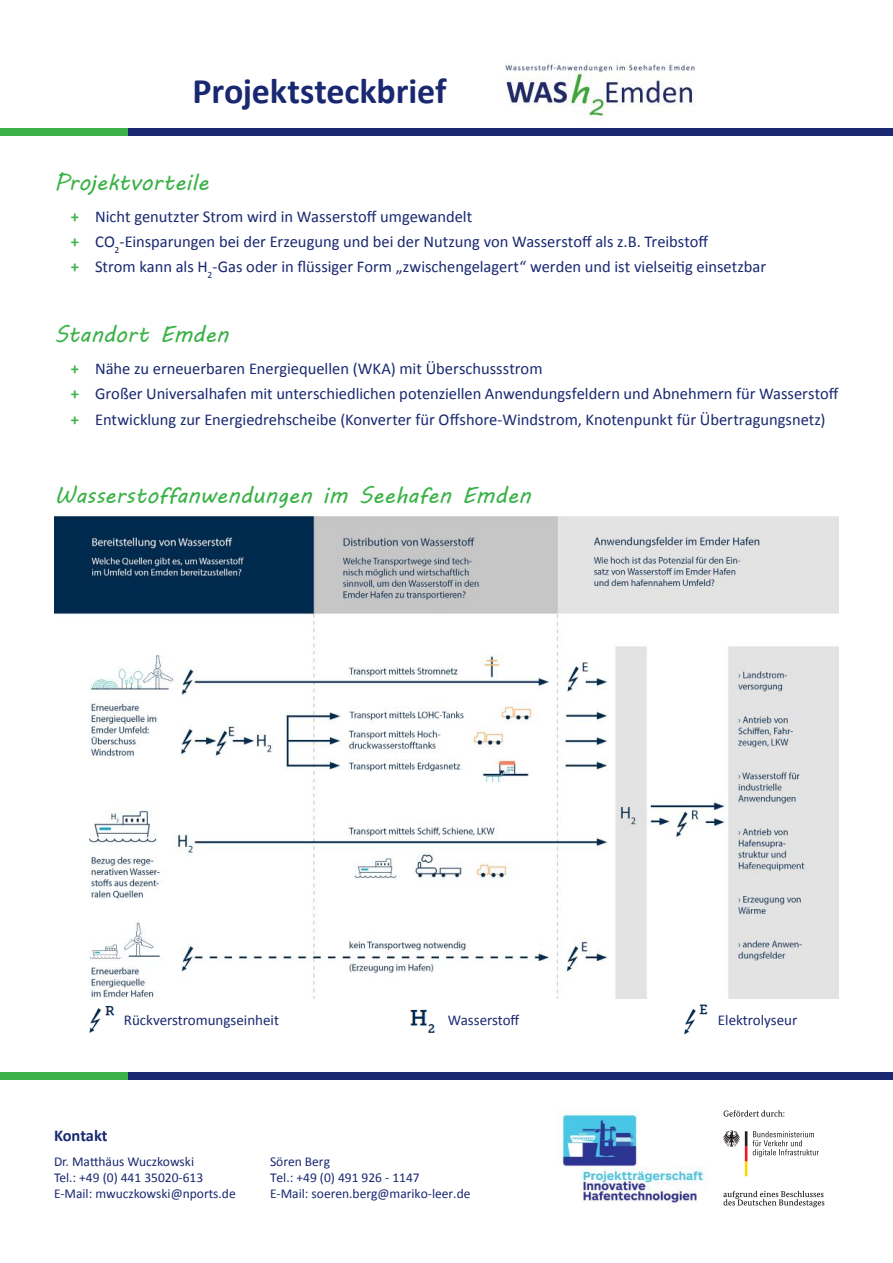
<style>
.page{position:relative;width:893px;height:1263px;background:#fff}
.page>*{position:absolute;margin:0;border:0;box-sizing:border-box;transform-origin:0 0}
.t1{font:700 36px "Calibri";letter-spacing:-.005em;color:#192870}
.t2{font:22.5px "MV Boli";color:#3ab247}
.t3{font:16.5px/25.2px "Calibri";color:#192870}
.t4{font:700 16.5px "Calibri";letter-spacing:-.01em;color:#192870}
.t5{font:700 16.5px/25.2px "Calibri";color:#3ab247;text-align:justify}
.t6{font:15px "Calibri";color:#192870}
.t7{font:13.5px "Calibri";color:#192870}
</style>
<div class="page">
<img style="left:500px;top:64px;width:199px;height:65px">
<img style="left:89px;top:1006px;width:26px;height:27px">
<img style="left:410px;top:1009px;width:25px;height:24px">
<img style="left:684px;top:1004px;width:24px;height:31px">
<svg style="left:723px;top:1110px;width:101px;height:97px"></svg>
<img style="left:559px;top:1109px;width:149px;height:94px">
<div style="left:128px;top:1073px;width:765px;height:7px;background:#192870"></div>
<div style="left:0;top:1073px;width:128px;height:7px;background:#3ab247"></div>
<div style="left:128px;top:129px;width:765px;height:7px;background:#192870"></div>
<div style="left:0;top:129px;width:128px;height:7px;background:#3ab247"></div>
<img style="left:54px;top:517px;width:784px;height:482px">
<h1 class="t1" style="left:193px;top:68px;width:255px">Projektsteckbrief</h1>
<h2 class="t2" style="left:54px;top:166px;width:156px">Projektvorteile</h2>
<p class="t5" style="left:71px;top:204px;width:10px">+ + +</p>
<p class="t3" style="left:95px;top:204px;width:672px">Nicht genutzter Strom wird in Wasserstoff umgewandelt<br>CO<sub>2</sub>-Einsparungen bei der Erzeugung und bei der Nutzung von Wasserstoff als z.B. Treibstoff<br>Strom kann als H<sub>2</sub>-Gas oder in flüssiger Form „zwischengelagert“ werden und ist vielseitig einsetzbar</p>
<h2 class="t2" style="left:54px;top:319px;width:176px">Standort Emden</h2>
<p class="t5" style="left:71px;top:356px;width:10px">+ + +</p>
<p class="t3" style="left:95px;top:356px;width:745px">Nähe zu erneuerbaren Energiequellen (WKA) mit Überschussstrom<br>Großer Universalhafen mit unterschiedlichen potenziellen Anwendungsfeldern und Abnehmern für Wasserstoff<br>Entwicklung zur Energiedrehscheibe (Konverter für Offshore-Windstrom, Knotenpunkt für Übertragungsnetz)</p>
<h2 class="t2" style="left:55px;top:480px;width:478px">Wasserstoffanwendungen im Seehafen Emden</h2>
<p class="t6" style="left:124px;top:1010px;width:157px">Rückverstromungseinheit</p>
<p class="t6" style="left:448px;top:1010px;width:73px">Wasserstoff</p>
<p class="t6" style="left:718px;top:1010px;width:81px">Elektrolyseur</p>
<p class="t4" style="left:54px;top:1125px;width:55px">Kontakt</p>
<p class="t7" style="left:54px;top:1153px;width:142px">Dr. Matthäus Wuczkowski</p>
<p class="t7" style="left:270px;top:1153px;width:62px">Sören Berg</p>
<p class="t7" style="left:54px;top:1169px;width:151px">Tel.: +49 (0) 441 35020-613</p>
<p class="t7" style="left:270px;top:1169px;width:151px">Tel.: +49 (0) 491 926 - 1147</p>
<p class="t7" style="left:54px;top:1185px;width:183px">E-Mail: mwuczkowski@nports.de</p>
<p class="t7" style="left:270px;top:1185px;width:202px">E-Mail: soeren.berg@mariko-leer.de</p>
</div>
